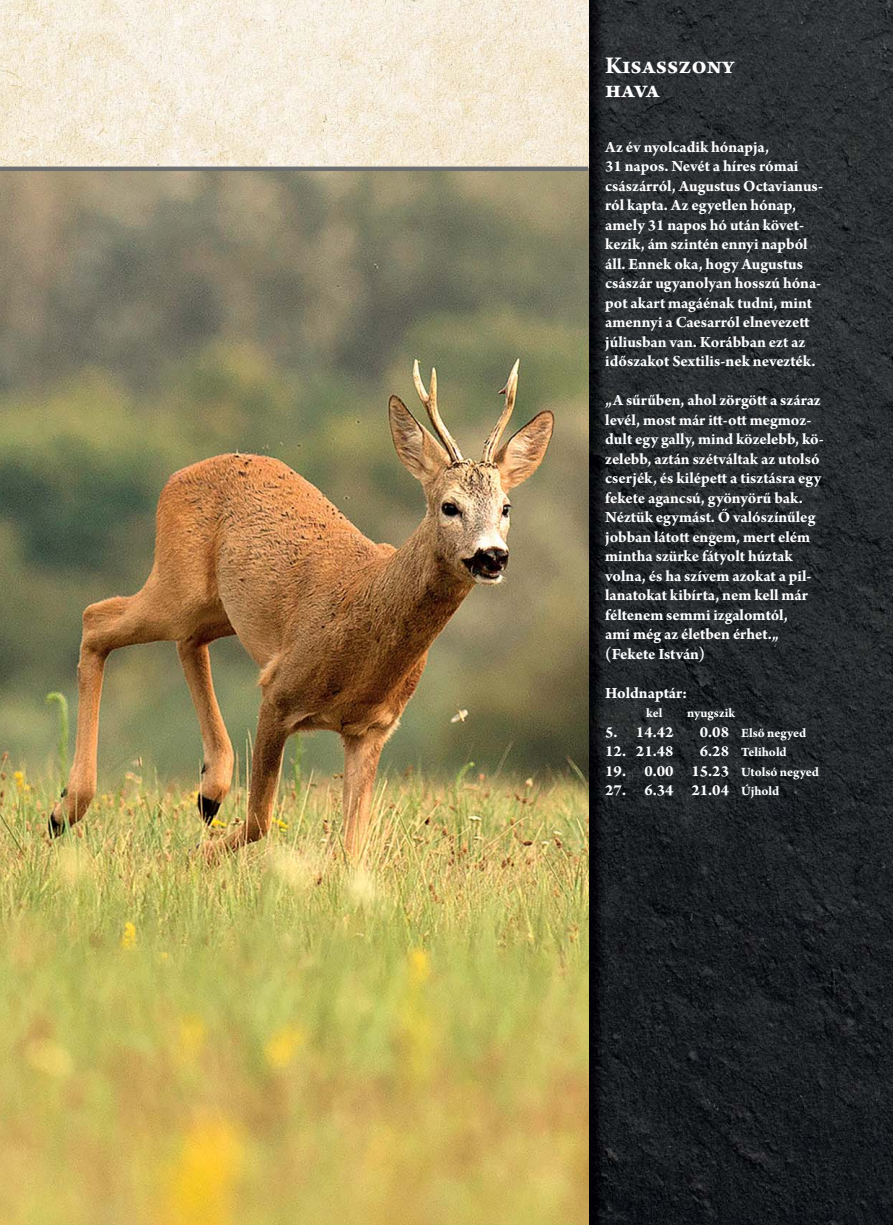
<style>
.page{position:relative;width:893px;height:1225px;background:#fff}
.page>*{position:absolute;margin:0;border:0;box-sizing:border-box;transform-origin:0 0}
.t1{font:700 25.5px/24px "Arno Pro";color:#fff}
.t2{font:700 16.5px/19.5px "Arno Pro";color:#fff}
.t3{font:700 16.5px/19.5px "Arno Pro";letter-spacing:.1em;color:#fff}
.t4{font:700 13.5px "Arno Pro";color:#fff}
.s1{font-size:16.5px}
.s2{font-size:13.5px}
</style>
<div class="page">
<img style="left:589px;top:0;width:304px;height:1225px">
<img style="left:588px;top:462px;width:19px;height:483px">
<svg style="left:0;top:0;width:588px;height:166px;background:#f4ead7"></svg>
<img style="left:0;top:171px;width:588px;height:1054px">
<div style="left:0;top:166px;width:588px;height:5px;background:#6c6e70"></div>
<h1 class="t1" style="left:605px;top:54px;width:131px">Kisasszony hava</h1>
<p class="t2" style="left:605px;top:138px;width:219px">Az év nyolcadik hónapja,<br>31 napos. Nevét a híres római császárról, Augustus Octavianus&shy;ról kapta. Az egyetlen hónap, amely 31 napos hó után követ&shy;kezik, ám szintén ennyi napból áll. Ennek oka, hogy Augustus császár ugyanolyan hosszú hóna&shy;pot akart magáénak tudni, mint amennyi a Caesarról elnevezett júliusban van. Korábban ezt az időszakot Sextilis-nek nevezték.</p>
<p class="t3" style="left:605px;top:391px;width:220px">„A sűrűben, ahol zörgött a száraz levél, most már itt-ott megmoz&shy;dult egy gally, mind közelebb, kö&shy;zelebb, aztán szétváltak az utolsó cserjék, és kilépett a tisztásra egy fekete agancsú, gyönyörű bak.<br>Néztük egymást. Ő valószínűleg jobban látott engem, mert elém mintha szürke fátyolt húztak volna, és ha szívem azokat a pil&shy;lanatokat kibírta, nem kell már féltenem semmi izgalomtól,<br>ami még az életben érhet.„ (Fekete István)</p>
<p class="t2" style="left:605px;top:684px;width:84px">Holdnaptár:</p>
<p class="t4" style="left:646px;top:707px;width:18px">kel</p>
<p class="t4" style="left:687px;top:707px;width:50px">nyugszik</p>
<p class="t2" style="left:605px;top:723px;width:70px">5. 14.42</p>
<p class="t4" style="left:700px;top:726px;width:108px"><span class="s1">0.08</span> Első negyed</p>
<p class="t2" style="left:605px;top:742px;width:70px">12. 21.48</p>
<p class="t4" style="left:700px;top:746px;width:88px"><span class="s1">6.28</span> Telihold</p>
<p class="t2" style="left:605px;top:762px;width:215px">19. 0.00 15.23 <span class="s2">Utolsó negyed</span></p>
<p class="t2" style="left:605px;top:781px;width:176px">27. 6.34 21.04 <span class="s2">Újhold</span></p>
</div>
